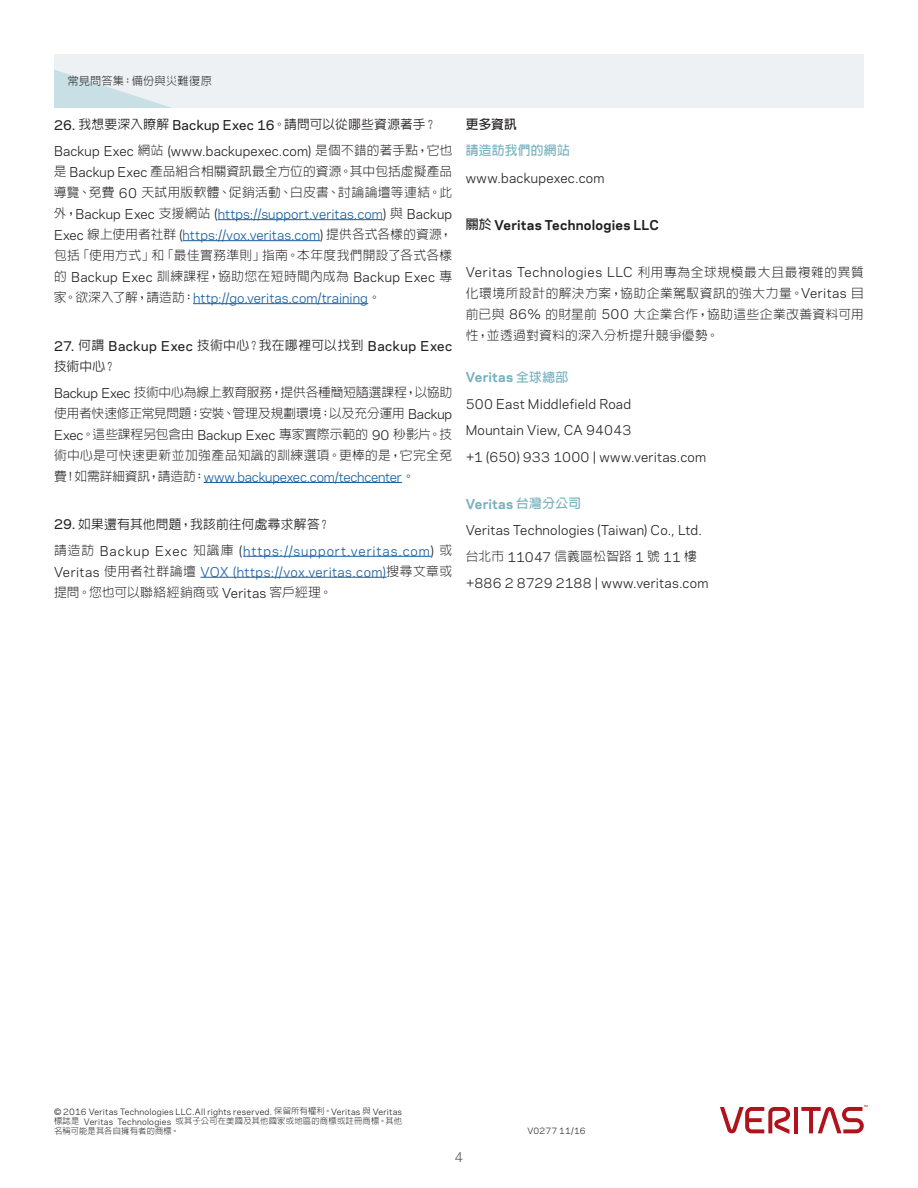
<style>
.page{position:relative;width:918px;height:1188px;background:#fff}
.page>*{position:absolute;margin:0;border:0;box-sizing:border-box;transform-origin:0 0}
.t1{font:300 12.75px/21px "AR Hei B5";letter-spacing:.02em;color:#231f20}
.t2{font:12.75px/26.4px "Polaris";letter-spacing:.015em;color:#231f20}
.t3{font:12.75px/21px "Polaris";letter-spacing:.01em;color:#175d9e}
.t4{font:12.75px/21px "Polaris";letter-spacing:.06em;color:#175d9e}
.t5{font:500 12.75px "AR Hei B5";letter-spacing:.02em;color:#231f20}
.t6{font:12.75px "Polaris";letter-spacing:-.015em;color:#175d9e}
.t7{font:300 12.75px/26.4px "AR Hei B5";letter-spacing:-.01em;color:#231f20}
.t8{font:12.75px "Polaris";letter-spacing:.045em;color:#231f20}
.t9{font:500 12.75px "Polaris";letter-spacing:.035em;color:#231f20}
.t10{font:700 12.75px "Polaris";letter-spacing:.015em;color:#231f20}
.t11{font:700 12.75px "AR Hei B5";letter-spacing:.025em;color:#74b1bd}
.t12{font:700 12.75px "AR Hei B5";color:#231f20}
.t13{font:12.75px "Polaris";color:#57585a}
.t14{font:300 11.25px "AR Hei B5";letter-spacing:.015em;color:#231f20}
.t15{font:8.25px "Polaris";letter-spacing:.025em;color:#231f20}
.t16{font:300 8.25px/9.9px "AR Hei B5";letter-spacing:.03em;color:#231f20}
.s1{font-family:"Polaris"}
.s2{font-family:"AR Hei B5";font-weight:300}
.s3{font-family:"Polaris";font-weight:400}
.s4{font-family:"AR Hei B5";font-weight:300;color:#231f20}
.s5{color:#231f20}
.s6{font-family:"Polaris";font-weight:400;color:#175d9e}
.s7{font-family:"AR Hei B5"}
.s8{font-weight:500}
.s9{font-weight:700;color:#74b1bd}
.s10{font-family:"AR Hei B5";font-weight:700;color:#74b1bd}
</style>
<div class="page">
<div style="left:54px;top:54px;width:810px;height:54px;background:#edf1f3"></div>
<svg style="left:54px;top:69px;width:118px;height:39px"></svg>
<hr style="left:218px;top:219px;width:165px;height:1px;background:#175d9e">
<hr style="left:183px;top:240px;width:137px;height:1px;background:#175d9e">
<hr style="left:193px;top:303px;width:175px;height:1px;background:#175d9e">
<hr style="left:204px;top:482px;width:198px;height:1px;background:#175d9e">
<hr style="left:243px;top:556px;width:188px;height:1px;background:#175d9e">
<hr style="left:200px;top:577px;width:187px;height:1px;background:#175d9e">
<hr style="left:794px;top:1107px;width:4px;height:26px;background:#b0131c">
<svg style="left:720px;top:1107px;width:71px;height:27px"></svg>
<svg style="left:801px;top:1105px;width:66px;height:28px"></svg>
<p class="t14" style="left:68px;top:75px;width:146px">常見問答集：備份與災難復原</p>
<p class="t5" style="left:54px;top:118px;width:384px"><span class="s1">26.</span> 我想要深入瞭解 <span class="s1">Backup Exec 16</span>。請問可以從哪些資源著手？</p>
<p class="t2" style="left:54px;top:137px;width:400px">Backup Exec <span class="s2">網站</span> (www.backupexec.com) <span class="s2">是個不錯的著手點，它也</span></p>
<p class="t1" style="left:54px;top:161px;width:400px">是 <span class="s3">Backup Exec</span> 產品組合相關資訊最全方位的資源。其中包括虛擬產品導覽、免費 <span class="s3">60</span> 天試用版軟體、促銷活動、白皮書、討論論壇等連結。此</p>
<p class="t3" style="left:54px;top:203px;width:400px"><span class="s4">外，</span><span class="s5">Backup Exec</span> <span class="s4">支援網站</span> <span class="s5">(</span>https://support.veritas.com<span class="s5">)</span> <span class="s4">與</span> <span class="s5">Backup<br>Exec</span> <span class="s4">線上使用者社群</span> <span class="s5">(</span>https://vox.veritas.com<span class="s5">)</span> <span class="s4">提供各式各樣的資源，</span></p>
<p class="t1" style="left:54px;top:245px;width:400px">包括「使用方式」和「最佳實務準則」指南。本年度我們開設了各式各樣</p>
<p class="t1" style="left:54px;top:267px;width:400px">的 <span class="s3">Backup Exec</span> 訓練課程，協助您在短時間內成為 <span class="s3">Backup Exec</span> 專家。欲深入了解，請造訪：<span class="s6">http://go.veritas.com/training</span>。</p>
<p class="t9" style="left:54px;top:336px;width:400px">27. <span class="s7">何謂</span> Backup Exec <span class="s7">技術中心？我在哪裡可以找到</span> Backup Exec</p>
<p class="t7" style="left:54px;top:353px;width:400px"><span class="s8">技術中心？<br></span><span class="s3">Backup Exec</span> 技術中心為線上教育服務，提供各種簡短隨選課程，以協助</p>
<p class="t1" style="left:54px;top:403px;width:400px;text-align:justify">使用者快速修正常見問題；安裝、管理及規劃環境；以及充分運用 <span class="s3">Backup Exec</span>。這些課程另包含由 <span class="s3">Backup Exec</span> 專家實際示範的 <span class="s3">90</span> 秒影片。技術中心是可快速更新並加強產品知識的訓練選項。更棒的是，它完全免</p>
<p class="t6" style="left:54px;top:467px;width:362px"><span class="s4">費！如需詳細資訊，請造訪：</span>www.backupexec.com/techcenter<span class="s4">。</span></p>
<p class="t5" style="left:54px;top:517px;width:278px"><span class="s1">29.</span> 如果還有其他問題，我該前往何處尋求解答？</p>
<p class="t4" style="left:54px;top:540px;width:400px"><span class="s4">請造訪</span> <span class="s5">Backup Exec</span> <span class="s4">知識庫</span> <span class="s5">(</span>https://support.veritas.com<span class="s5">)</span> <span class="s4">或<br></span><span class="s5">Veritas</span> <span class="s4">使用者社群論壇</span> VOX (https://vox.veritas.com)<span class="s4">搜尋文章或</span></p>
<p class="t1" style="left:54px;top:582px;width:280px">提問。您也可以聯絡經銷商或 <span class="s3">Veritas</span> 客戶經理。</p>
<p class="t12" style="left:466px;top:118px;width:53px">更多資訊</p>
<p class="t11" style="left:466px;top:144px;width:106px">請造訪我們的網站</p>
<p class="t2" style="left:466px;top:164px;width:140px">www.backupexec.com</p>
<p class="t10" style="left:466px;top:215px;width:195px"><span class="s7">關於</span> Veritas Technologies LLC</p>
<p class="t8" style="left:466px;top:263px;width:400px">Veritas Technologies LLC <span class="s2">利用專為全球規模最大且最複雜的異質</span></p>
<p class="t1" style="left:466px;top:282px;width:400px;text-align:justify">化環境所設計的解決方案，協助企業駕馭資訊的強大力量。<span class="s3">Veritas</span> 目前已與 <span class="s3">86%</span> 的財星前 <span class="s3">500</span> 大企業合作，協助這些企業改善資料可用性，並透過對資料的深入分析提升競爭優勢。</p>
<p class="t2" style="left:466px;top:364px;width:242px"><span class="s9">Veritas</span> <span class="s10">全球總部<br></span>500 East Middlefield Road<br>Mountain View, CA 94043<br>+1 (650) 933 1000 | www.veritas.com</p>
<p class="t2" style="left:466px;top:490px;width:238px"><span class="s9">Veritas</span> <span class="s10">台灣分公司<br></span>Veritas Technologies (Taiwan) Co., Ltd.</p>
<p class="t1" style="left:466px;top:546px;width:233px">台北市 <span class="s3">11047</span> 信義區松智路 <span class="s3">1</span> 號 <span class="s3">11</span> 樓</p>
<p class="t2" style="left:466px;top:569px;width:244px">+886 2 8729 2188 | www.veritas.com</p>
<p class="t15" style="left:54px;top:1105px;width:349px">© 2016 Veritas Technologies LLC.All rights reserved. <span class="s2">保留所有權利。</span>Veritas <span class="s2">與</span> Veritas</p>
<p class="t16" style="left:54px;top:1116px;width:350px">標誌是 <span class="s3">Veritas Technologies</span> 或其子公司在美國及其他國家或地區的商標或註冊商標。其他名稱可能是其各自擁有者的商標。</p>
<p class="t15" style="left:528px;top:1125px;width:59px">V0277 11/16</p>
<p class="t13" style="left:455px;top:1147px;width:10px">4</p>
</div>
